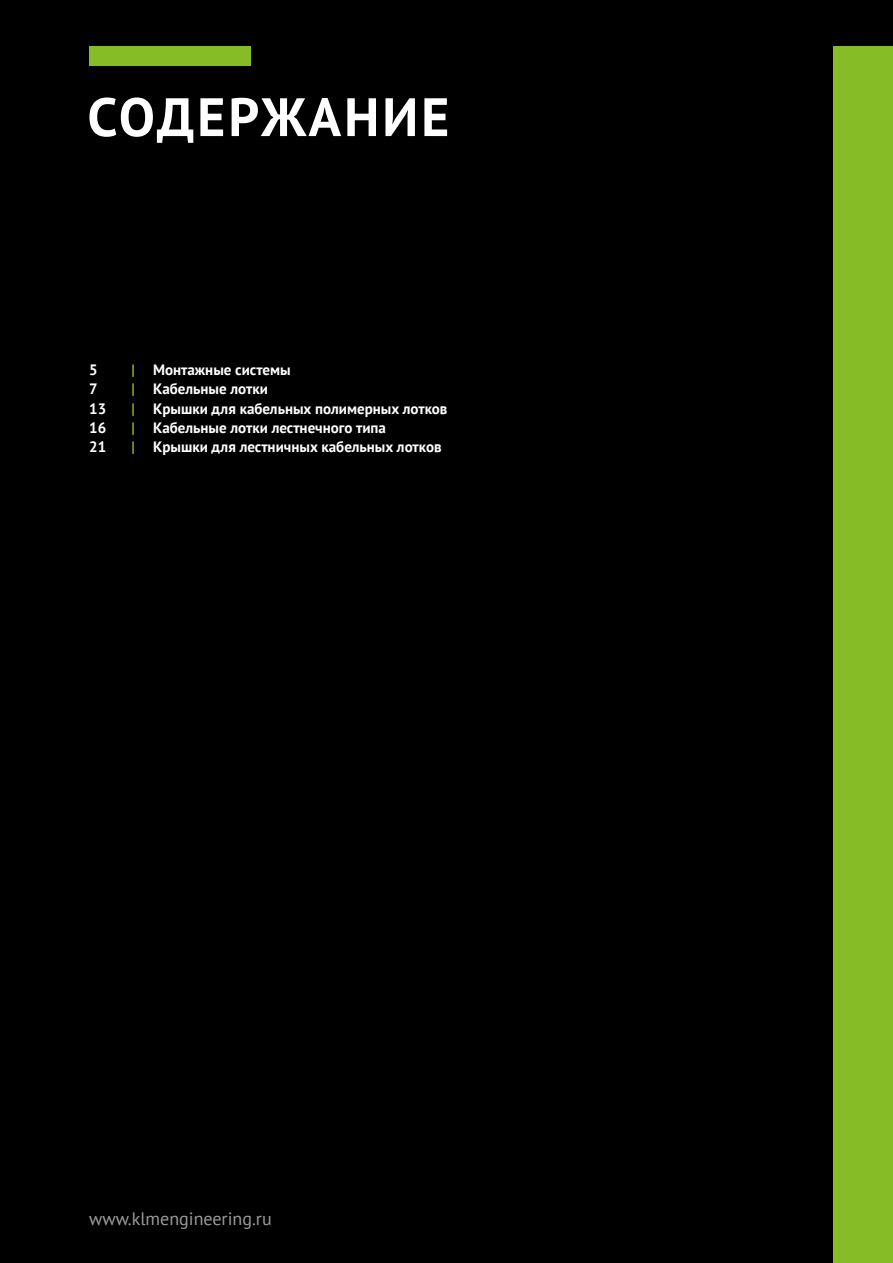
<style>
.page{position:relative;width:893px;height:1263px;background:#000}
.page>*{position:absolute;margin:0;border:0;box-sizing:border-box;transform-origin:0 0}
.t1{font:700 54px "PT Sans";letter-spacing:.055em;color:#fff}
.t2{font:18px "PT Sans";color:#9d9d9c}
.t3{font:700 15px "PT Sans";color:#fff}
.s1{font-stretch:condensed;color:#86bc25}
</style>
<div class="page">
<div style="left:833px;top:47px;width:60px;height:1216px;background:#86bc25"></div>
<div style="left:90px;top:47px;width:161px;height:19px;background:#86bc25"></div>
<h1 class="t1" style="left:87px;top:82px;width:363px">СОДЕРЖАНИЕ</h1>
<p class="t3" style="left:89px;top:360px;width:10px">5</p>
<p class="t3" style="left:132px;top:360px;width:160px"><span class="s1">|</span> Монтажные системы</p>
<p class="t3" style="left:89px;top:379px;width:10px">7</p>
<p class="t3" style="left:132px;top:379px;width:138px"><span class="s1">|</span> Кабельные лотки</p>
<p class="t3" style="left:89px;top:398px;width:19px">13</p>
<p class="t3" style="left:132px;top:398px;width:317px"><span class="s1">|</span> Крышки для кабельных полимерных лотков</p>
<p class="t3" style="left:89px;top:418px;width:19px">16</p>
<p class="t3" style="left:132px;top:418px;width:256px"><span class="s1">|</span> Кабельные лотки лестнечного типа</p>
<p class="t3" style="left:89px;top:437px;width:19px">21</p>
<p class="t3" style="left:132px;top:437px;width:311px"><span class="s1">|</span> Крышки для лестничных кабельных лотков</p>
<p class="t2" style="left:89px;top:1207px;width:184px">www.klmengineering.ru</p>
</div>
